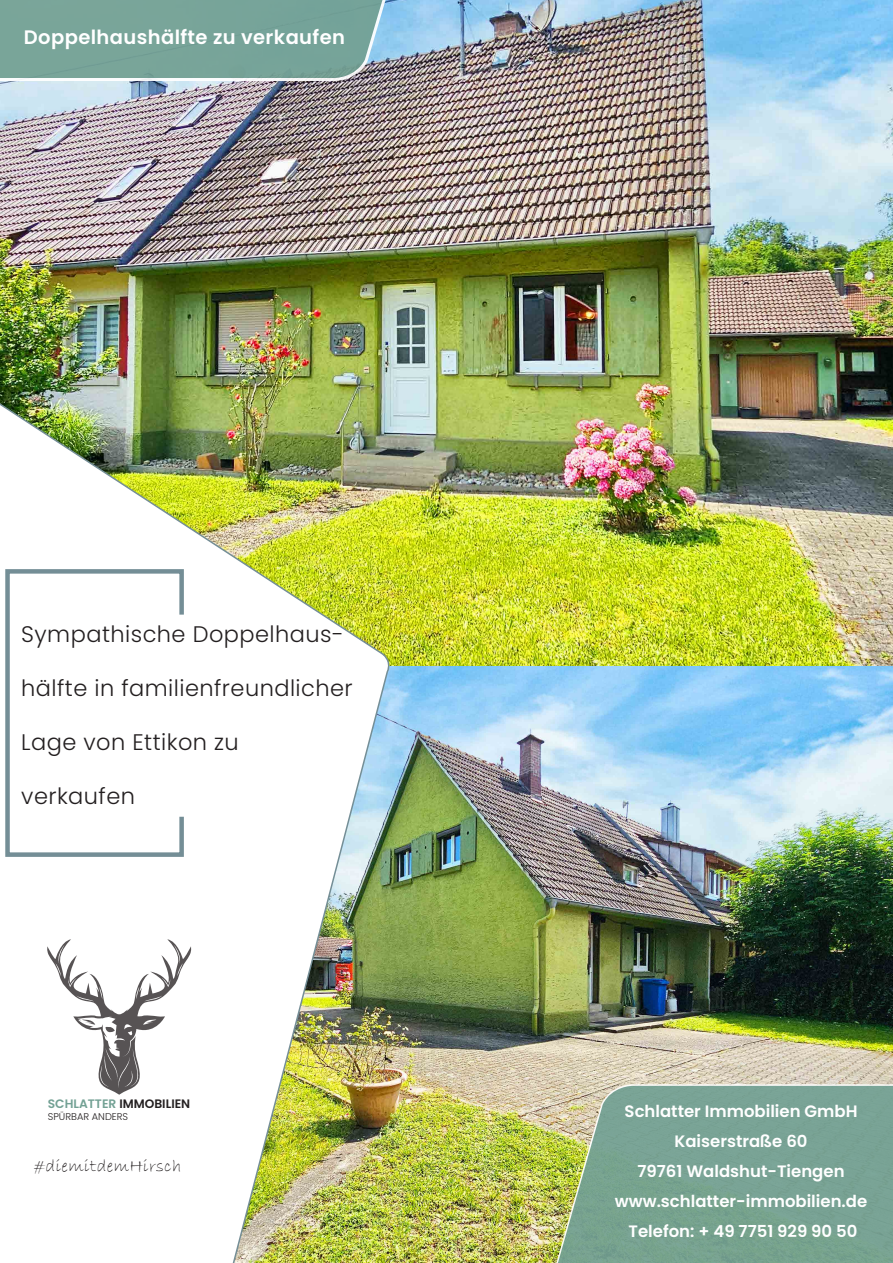
<style>
.page{position:relative;width:893px;height:1263px;background:#fff}
.page>*{position:absolute;margin:0;border:0;box-sizing:border-box;transform-origin:0 0}
.t1{font:300 22.5px "Poppins";letter-spacing:.02em;color:#231f20}
.t2{font:600 19.5px "Poppins";letter-spacing:.02em;color:#fff}
.t3{font:18px "Bradley Hand ITC";letter-spacing:.02em;color:#231f20}
.t4{font:600 16.5px "Poppins";color:#fff}
.t5{font:600 12.3px "Poppins";color:#231f20}
.t6{font:300 9.75px "Poppins";color:#231f20}
.s1{color:#73a194}
</style>
<div class="page">
<img style="left:0;top:0;width:893px;height:1263px">
<svg style="left:0;top:0;width:435px;height:82px"></svg>
<svg style="left:531px;top:1083px;width:362px;height:180px"></svg>
<img style="left:0;top:306px;width:392px;height:957px">
<svg style="left:3px;top:567px;width:183px;height:292px"></svg>
<svg style="left:47px;top:939px;width:145px;height:156px"></svg>
<p class="t2" style="left:24px;top:26px;width:323px">Doppelhaushälfte zu verkaufen</p>
<p class="t1" style="left:21px;top:621px;width:324px">Sympathische Doppelhaus-</p>
<p class="t1" style="left:21px;top:675px;width:333px">hälfte in familienfreundlicher</p>
<p class="t1" style="left:21px;top:729px;width:219px">Lage von Ettikon zu</p>
<p class="t1" style="left:21px;top:783px;width:115px">verkaufen</p>
<p class="t5" style="left:48px;top:1097px;width:144px"><span class="s1">SCHLATTER</span> IMMOBILIEN</p>
<p class="t6" style="left:48px;top:1111px;width:82px">SPÜRBAR ANDERS</p>
<p class="t4" style="left:625px;top:1101px;width:234px">Schlatter Immobilien GmbH</p>
<p class="t4" style="left:674px;top:1131px;width:135px">Kaiserstraße 60</p>
<p class="t4" style="left:637px;top:1161px;width:209px">79761 Waldshut-Tiengen</p>
<p class="t4" style="left:615px;top:1191px;width:254px">www.schlatter-immobilien.de</p>
<p class="t4" style="left:628px;top:1221px;width:230px">Telefon: + 49 7751 929 90 50</p>
<p class="t3" style="left:34px;top:1154px;width:149px">#diemitdemHirsch</p>
</div>
